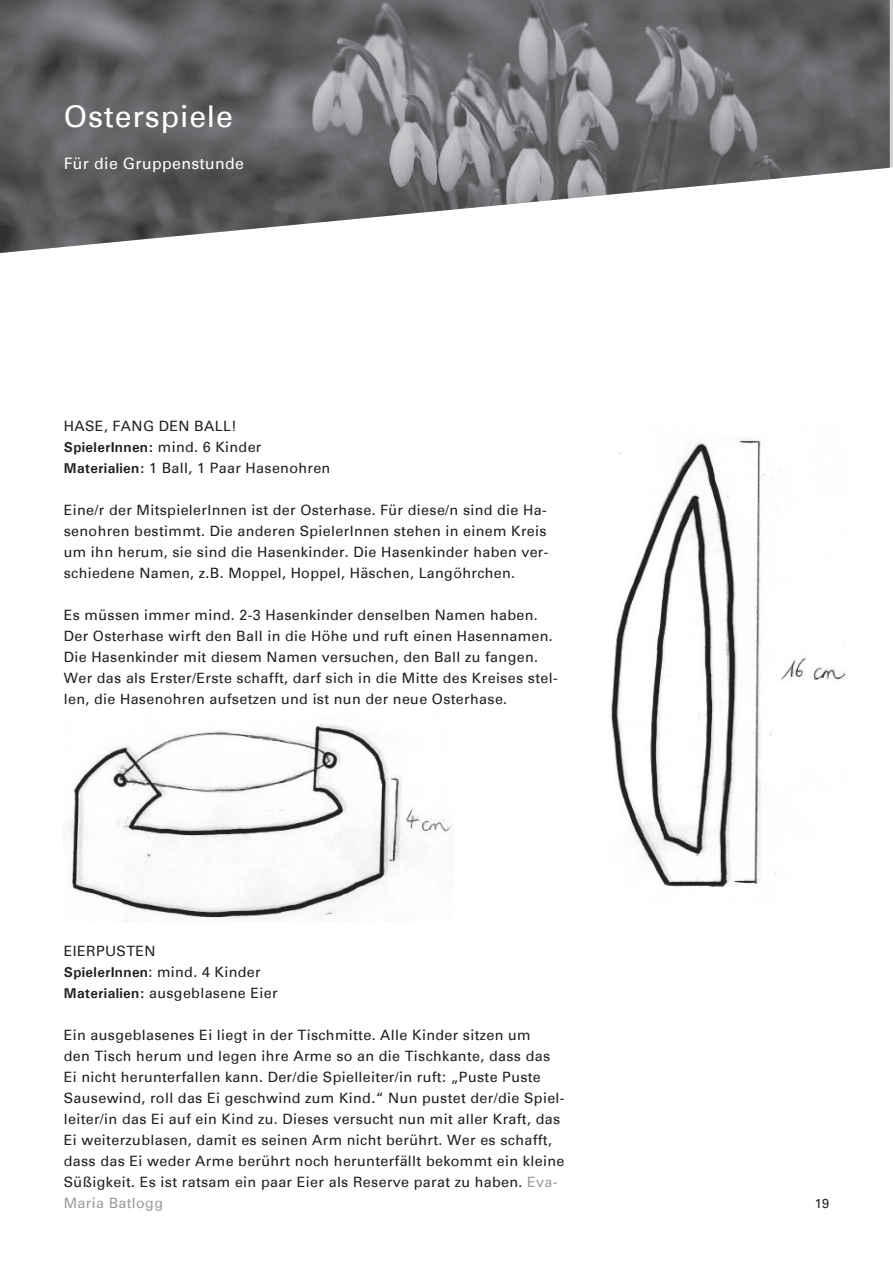
<style>
.page{position:relative;width:893px;height:1263px;background:#fff}
.page>*{position:absolute;margin:0;border:0;box-sizing:border-box;transform-origin:0 0}
.t1{font:30px "Univers";letter-spacing:.03em;color:#fff}
.t2{font:15.75px "Univers";letter-spacing:.025em;color:#fff}
.t3{font:14.25px/21px "Univers";letter-spacing:.025em;color:#231f20}
.t4{font:12.75px "Univers";color:#231f20}
.s1{font-weight:700}
.s2{color:#9b9ca0}
</style>
<div class="page">
<img style="left:611px;top:438px;width:235px;height:449px">
<img style="left:0;top:0;width:890px;height:253px">
<img style="left:64px;top:724px;width:390px;height:198px">
<h1 class="t1" style="left:64px;top:99px;width:171px">Osterspiele</h1>
<p class="t2" style="left:64px;top:154px;width:182px">Für die Gruppenstunde</p>
<p class="t3" style="left:64px;top:416px;width:11px">Hase</p>
<p class="t3" style="left:104px;top:416px;width:110px">, fangden Ball</p>
<p class="t3" style="left:64px;top:416px;width:268px;text-indent:168px">!<br><span class="s1">SpielerInnen:</span> mind. 6 Kinder<br><span class="s1">Materialien:</span> 1 Ball, 1 Paar Hasenohren</p>
<p class="t3" style="left:64px;top:500px;width:486px">Eine/r der MitspielerInnen ist der Osterhase. Für diese/n sind die Ha&shy;senohren bestimmt. Die anderen SpielerInnen stehen in einem Kreis um ihn herum, sie sind die Hasenkinder. Die Hasenkinder haben ver&shy;schiedene Namen, z.B. Moppel, Hoppel, Häschen, Langöhrchen.</p>
<p class="t3" style="left:64px;top:605px;width:495px">Es müssen immer mind. 2-3 Hasenkinder denselben Namen haben.<br>Der Osterhase wirft den Ball in die Höhe und ruft einen Hasennamen.<br>Die Hasenkinder mit diesem Namen versuchen, den Ball zu fangen.<br>Wer das als Erster/Erste schafft, darf sich in die Mitte des Kreises stel&shy;len, die Hasenohren aufsetzen und ist nun der neue Osterhase.</p>
<p class="t3" style="left:64px;top:941px;width:215px;text-indent:63px">ten<br><span class="s1">SpielerInnen</span>: mind. 4 Kinder<br><span class="s1">Materialien:</span> ausgeblasene Eier</p>
<p class="t3" style="left:64px;top:1025px;width:502px">Ein ausgeblasenes Ei liegt in der Tischmitte. Alle Kinder sitzen um<br>den Tisch herum und legen ihre Arme so an die Tischkante, dass das Ei nicht herunterfallen kann. Der/die Spielleiter/in ruft: „Puste Puste Sausewind, roll das Ei geschwind zum Kind.“ Nun pustet der/die Spiel&shy;leiter/in das Ei auf ein Kind zu. Dieses versucht nun mit aller Kraft, das Ei weiterzublasen, damit es seinen Arm nicht berührt. Wer es schafft, dass das Ei weder Arme berührt noch herunterfällt bekommt ein kleine Süßigkeit. Es ist ratsam ein paar Eier als Reserve parat zu haben. <span class="s2">Eva-Maria Batlogg</span></p>
<p class="t3" style="left:64px;top:941px;width:19px">Eierpus</p>
<p class="t4" style="left:815px;top:1196px;width:16px">19</p>
</div>
